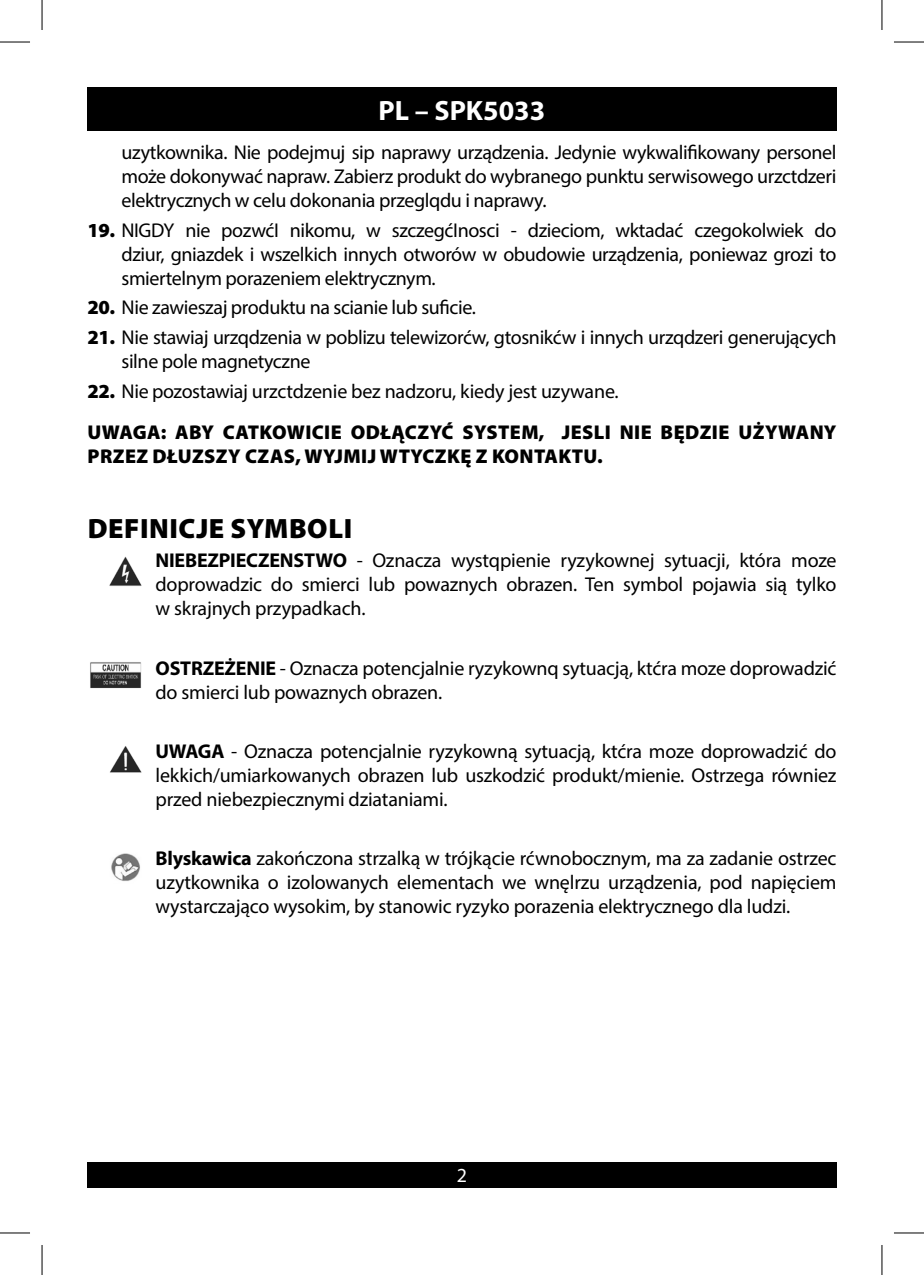
<style>
.page{position:relative;width:924px;height:1275px;background:#fff}
.page>*{position:absolute;margin:0;border:0;box-sizing:border-box;transform-origin:0 0}
.HEADING{font:900 28px "Myriad Pro";letter-spacing:.02em;color:#000}
.t1{font:700 28px "Myriad Pro";color:#fff}
.NUMEROWANE{font:20px/24px "Myriad Pro";letter-spacing:-.015em;color:#000;text-align:justify}
.HEADING__SMALL{font:900 20px/24px "Myriad Pro";letter-spacing:.02em;color:#000}
.t2{font:20px "Myriad Pro";color:#fff}
.s1{font-weight:900}
.s2{font-weight:700}
</style>
<div class="page">
<div style="left:87px;top:87px;width:749px;height:44px;background:#000"></div>
<div style="left:87px;top:1162px;width:749px;height:25px;background:#000"></div>
<img style="left:109px;top:556px;width:33px;height:30px">
<img style="left:110px;top:746px;width:32px;height:27px">
<img style="left:111px;top:853px;width:29px;height:28px">
<img style="left:90px;top:662px;width:51px;height:27px">
<hr style="left:0;top:42px;width:30px;height:1px;background:#000">
<hr style="left:893px;top:42px;width:30px;height:1px;background:#000">
<hr style="left:0;top:1232px;width:30px;height:1px;background:#000">
<hr style="left:893px;top:1232px;width:30px;height:1px;background:#000">
<hr style="left:42px;top:0;width:1px;height:30px;background:#000">
<hr style="left:42px;top:1245px;width:1px;height:30px;background:#000">
<hr style="left:881px;top:0;width:1px;height:30px;background:#000">
<hr style="left:881px;top:1245px;width:1px;height:30px;background:#000">
<h1 class="t1" style="left:378px;top:92px;width:168px">PL – SPK5033</h1>
<p class="NUMEROWANE" style="left:121px;top:140px;width:716px">uzytkownika. Nie podejmuj sip naprawy urządzenia. Jedynie wykwalifikowany personel może dokonywać napraw. Zabierz produkt do wybranego punktu serwisowego urzctdzeri elektrycznych w celu dokonania przeglqdu i naprawy.</p>
<p class="NUMEROWANE" style="left:121px;top:218px;width:716px;text-indent:-34px"><span class="s1">19.</span> NIGDY nie pozwćI nikomu, w szczegćInosci - dzieciom, wktadać czegokolwiek do dziur, gniazdek i wszelkich innych otworów w obudowie urządzenia, poniewaz grozi to smiertelnym porazeniem elektrycznym.</p>
<p class="NUMEROWANE" style="left:87px;top:295px;width:390px"><span class="s1">20.</span> Nie zawieszaj produktu na scianie lub suficie.</p>
<p class="NUMEROWANE" style="left:121px;top:325px;width:716px;text-indent:-34px"><span class="s1">21.</span> Nie stawiaj urzqdzenia w poblizu telewizorćw, gtosnikćw i innych urzqdzeri generujących silne pole magnetyczne</p>
<p class="NUMEROWANE" style="left:87px;top:379px;width:532px"><span class="s1">22.</span> Nie pozostawiaj urzctdzenie bez nadzoru, kiedy jest uzywane.</p>
<p class="HEADING__SMALL" style="left:88px;top:419px;width:749px">UWAGA: ABY CATKOWICIE ODŁĄCZYĆ SYSTEM, JESLI NIE BĘDZIE UŻYWANY<br>PRZEZ DŁUZSZY CZAS, WYJMIJ WTYCZKĘ Z KONTAKTU.</p>
<p class="HEADING" style="left:88px;top:509px;width:266px">DEFINICJE SYMBOLI</p>
<p class="NUMEROWANE" style="left:155px;top:548px;width:682px"><span class="s2">NIEBEZPIECZENSTWO</span> - Oznacza wystqpienie ryzykownej sytuacji, która moze doprowadzic do smierci lub powaznych obrazen. Ten symbol pojawia sią tylko w skrajnych przypadkach.</p>
<p class="NUMEROWANE" style="left:155px;top:655px;width:682px"><span class="s2">OSTRZEŻENIE</span> - Oznacza potencjalnie ryzykownq sytuacją, ktćra moze doprowadzić do smierci lub powaznych obrazen.</p>
<p class="NUMEROWANE" style="left:155px;top:739px;width:682px"><span class="s2">UWAGA</span> - Oznacza potencjalnie ryzykowną sytuacją, ktćra moze doprowadzić do lekkich/umiarkowanych obrazen lub uszkodzić produkt/mienie. Ostrzega równiez przed niebezpiecznymi dziataniami.</p>
<p class="NUMEROWANE" style="left:155px;top:846px;width:682px"><span class="s2">Blyskawica</span> zakończona strzalką w trójkącie rćwnobocznym, ma za zadanie ostrzec uzytkownika o izolowanych elementach we wnęlrzu urządzenia, pod napięciem wystarczająco wysokim, by stanowic ryzyko porazenia elektrycznego dla ludzi.</p>
<p class="t2" style="left:456px;top:1163px;width:12px">2</p>
</div>
